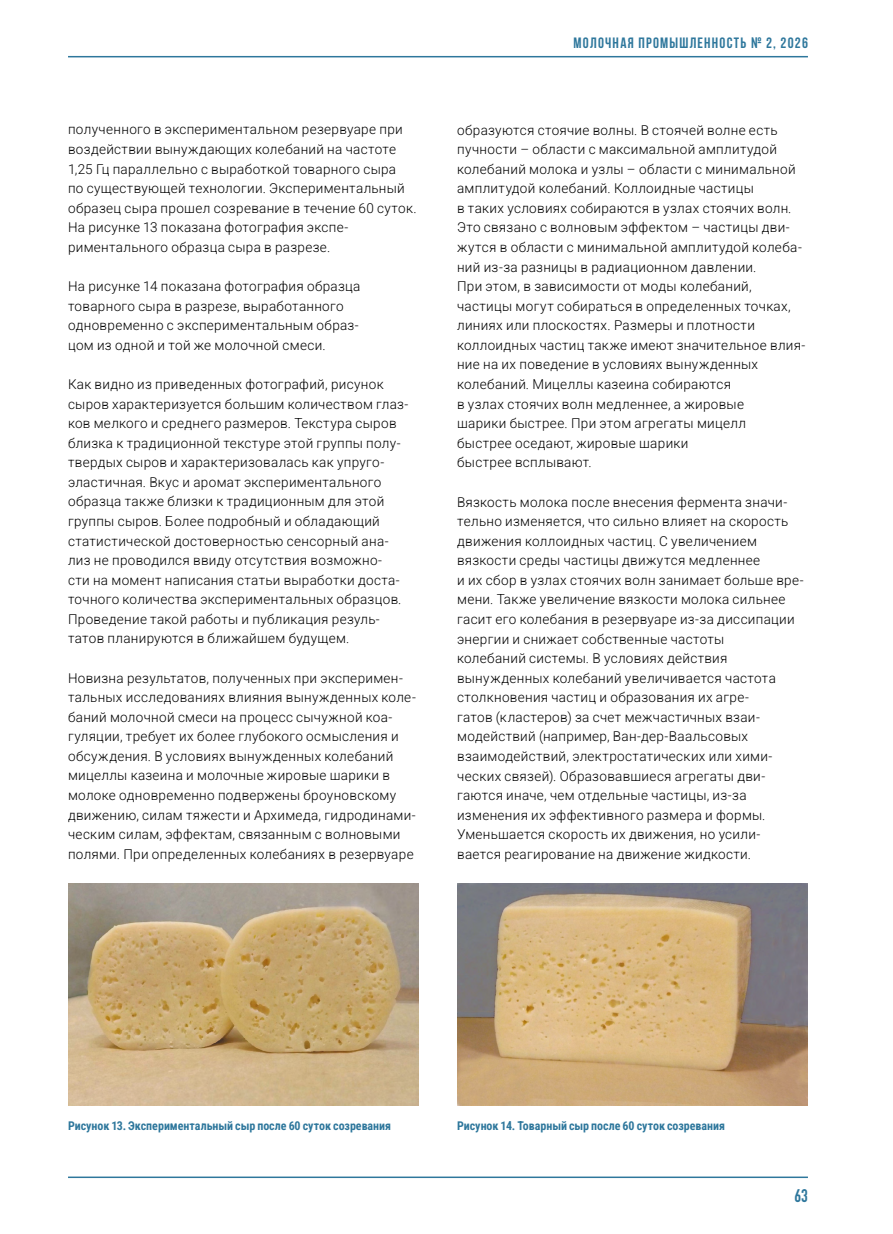
<style>
.page{position:relative;width:893px;height:1234px;background:#fff}
.page>*{position:absolute;margin:0;border:0;box-sizing:border-box;transform-origin:0 0}
.t1{font:700 18px "DIN Condensed";color:#2e779c}
.t2{font:700 15px "Bebas Neue";letter-spacing:.08em;color:#2e779c}
.t3{font:300 13.5px/19.5px "Roboto";letter-spacing:.025em;color:#000}
.t4{font:700 12px "Roboto Condensed";color:#2e779c}
.s1{font-family:"DIN Condensed"}
</style>
<div class="page">
<hr style="left:68px;top:1176px;width:740px;height:1px;background:#2e779c">
<hr style="left:68px;top:56px;width:740px;height:1px;background:#2e779c">
<img style="left:68px;top:883px;width:351px;height:222px">
<img style="left:457px;top:883px;width:351px;height:222px">
<p class="t3" style="left:68px;top:119px;width:350px">полученного в экспериментальном резервуаре при воздействии вынуждающих колебаний на частоте 1,25 Гц параллельно с выработкой товарного сыра<br>по существующей технологии. Экспериментальный образец сыра прошел созревание в течение 60 суток.<br>На рисунке 13 показана фотография экспе&shy;риментального образца сыра в разрезе.</p>
<p class="t3" style="left:68px;top:276px;width:294px">На рисунке 14 показана фотография образца товарного сыра в разрезе, выработанного одновременно с экспериментальным образ&shy;цом из одной и той же молочной смеси.</p>
<p class="t3" style="left:68px;top:374px;width:342px">Как видно из приведенных фотографий, рисунок сыров характеризуется большим количеством глаз&shy;ков мелкого и среднего размеров. Текстура сыров близка к традиционной текстуре этой группы полу&shy;твердых сыров и характеризовалась как упруго&shy;эластичная. Вкус и аромат экспериментального образца также близки к традиционным для этой группы сыров. Более подробный и обладающий статистической достоверностью сенсорный ана&shy;лиз не проводился ввиду отсутствия возможно-<br>сти на момент написания статьи выработки доста&shy;точного количества экспериментальных образцов.<br>Проведение такой работы и публикация резуль&shy;татов планируются в ближайшем будущем.</p>
<p class="t3" style="left:68px;top:667px;width:349px">Новизна результатов, полученных при эксперимен&shy;тальных исследованиях влияния вынужденных коле&shy;баний молочной смеси на процесс сычужной коа&shy;гуляции, требует их более глубокого осмысления и обсуждения. В условиях вынужденных колебаний мицеллы казеина и молочные жировые шарики в молоке одновременно подвержены броуновскому движению, силам тяжести и Архимеда, гидродинами&shy;ческим силам, эффектам, связанным с волновыми полями. При определенных колебаниях в резервуаре</p>
<p class="t2" style="left:573px;top:34px;width:236px">Молочная промышленность <span class="s1">№</span> 2, 2026</p>
<p class="t3" style="left:457px;top:119px;width:350px">образуются стоячие волны. В стоячей волне есть пучности – области с максимальной амплитудой колебаний молока и узлы – области с минимальной амплитудой колебаний. Коллоидные частицы<br>в таких условиях собираются в узлах стоячих волн.<br>Это связано с волновым эффектом – частицы дви&shy;жутся в области с минимальной амплитудой колеба&shy;ний из-за разницы в радиационном давлении.<br>При этом, в зависимости от моды колебаний, частицы могут собираться в определенных точках, линиях или плоскостях. Размеры и плотности коллоидных частиц также имеют значительное влия&shy;ние на их поведение в условиях вынужденных колебаний. Мицеллы казеина собираются<br>в узлах стоячих волн медленнее, а жировые<br>шарики быстрее. При этом агрегаты мицелл<br>быстрее оседают, жировые шарики<br>быстрее всплывают.</p>
<p class="t3" style="left:457px;top:491px;width:348px">Вязкость молока после внесения фермента значи&shy;тельно изменяется, что сильно влияет на скорость движения коллоидных частиц. С увеличением вязкости среды частицы движутся медленнее<br>и их сбор в узлах стоячих волн занимает больше вре&shy;мени. Также увеличение вязкости молока сильнее гасит его колебания в резервуаре из-за диссипации энергии и снижает собственные частоты<br>колебаний системы. В условиях действия вынужденных колебаний увеличивается частота столкновения частиц и образования их агре-<br>гатов (кластеров) за счет межчастичных взаи&shy;модействий (например, Ван-дер-Ваальсовых взаимодействий, электростатических или хими&shy;ческих связей). Образовавшиеся агрегаты дви&shy;гаются иначе, чем отдельные частицы, из-за изменения их эффективного размера и формы.<br>Уменьшается скорость их движения, но усили&shy;вается реагирование на движение жидкости.</p>
<p class="t4" style="left:68px;top:1117px;width:325px">Рисунок 13. Экспериментальный сыр после 60 суток созревания</p>
<p class="t4" style="left:457px;top:1117px;width:269px">Рисунок 14. Товарный сыр после 60 суток созревания</p>
<h1 class="t1" style="left:794px;top:1183px;width:15px">63</h1>
</div>
